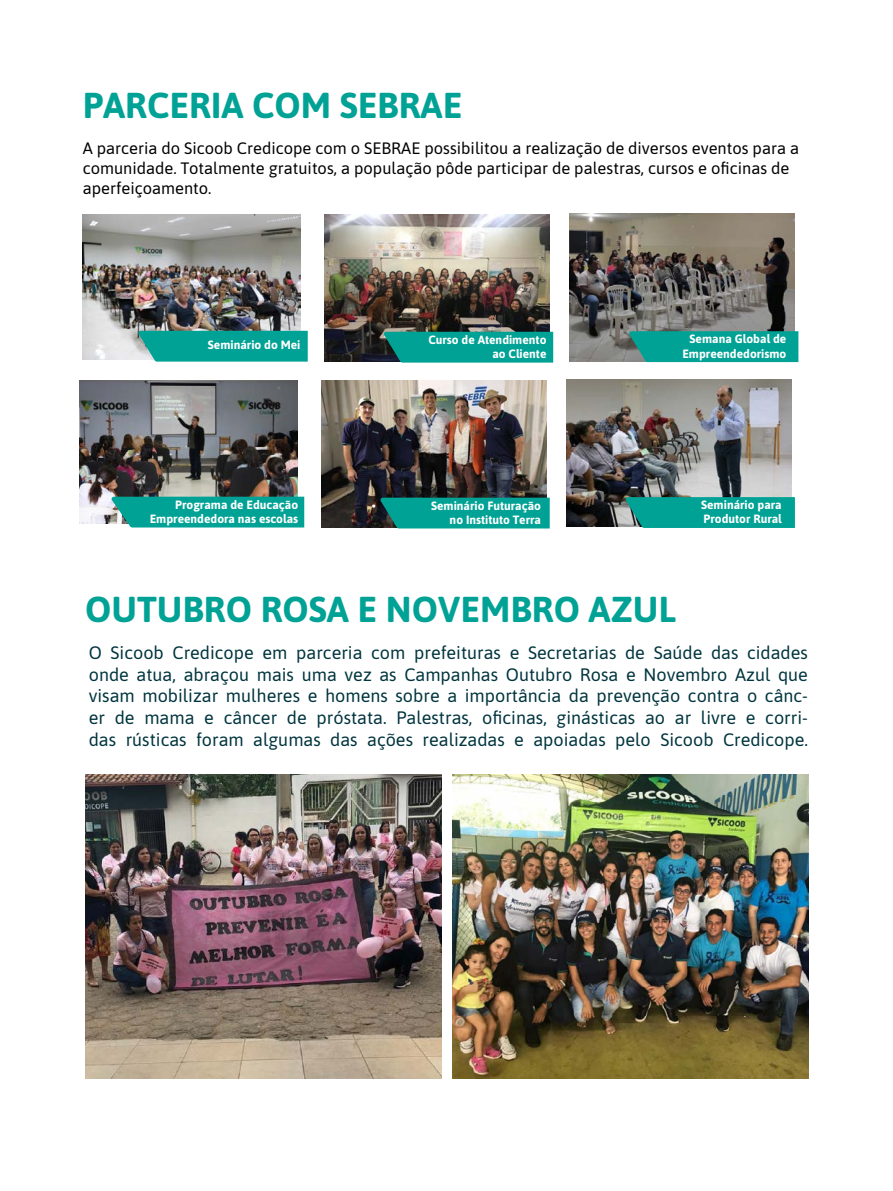
<style>
.page{position:relative;width:893px;height:1191px;background:#fff}
.page>*{position:absolute;margin:0;border:0;box-sizing:border-box;transform-origin:0 0}
.t1{font:700 36px "Asap";color:#00a295}
.t2{font:18px/21.6px "Asap";color:#00353e;text-align:justify}
.t3{font:16.5px/19.8px "Asap";color:#000}
.t4{font:700 12px/14.4px "Asap";color:#fff;text-align:right}
</style>
<div class="page">
<img style="left:85px;top:774px;width:356px;height:304px">
<img style="left:452px;top:774px;width:356px;height:304px">
<img style="left:83px;top:214px;width:218px;height:146px">
<img style="left:79px;top:380px;width:218px;height:143px">
<img style="left:325px;top:215px;width:225px;height:146px">
<img style="left:321px;top:380px;width:225px;height:147px">
<div style="left:383px;top:332px;width:170px;height:30px;background:#00a295"></div>
<svg style="left:380px;top:497px;width:170px;height:31px;background:#02998d"></svg>
<div style="left:138px;top:331px;width:170px;height:30px;background:#00a295"></div>
<svg style="left:111px;top:496px;width:193px;height:31px;background:#0ca296"></svg>
<img style="left:570px;top:214px;width:225px;height:147px">
<img style="left:566px;top:379px;width:225px;height:148px">
<svg style="left:629px;top:331px;width:169px;height:31px;background:#069f93"></svg>
<svg style="left:625px;top:497px;width:170px;height:31px;background:#08a195"></svg>
<h1 class="t1" style="left:83px;top:79px;width:381px">PARCERIA COM SEBRAE</h1>
<p class="t3" style="left:83px;top:138px;width:718px">A parceria do Sicoob Credicope com o SEBRAE possibilitou a realização de diversos eventos para a comunidade. Totalmente gratuitos, a população pôde participar de palestras, cursos e oficinas de aperfeiçoamento.</p>
<p class="t4" style="left:208px;top:337px;width:94px">Seminário do Mei</p>
<p class="t4" style="left:682px;top:331px;width:106px;text-align:center">Semana Global de<br>Empreendedorismo</p>
<p class="t4" style="left:428px;top:332px;width:120px;line-height:13.5px">Curso de Atendimento ao Cliente</p>
<p class="t4" style="left:150px;top:497px;width:150px">Programa de Educação<br>Empreendedora nas escolas</p>
<p class="t4" style="left:372px;top:498px;width:6px">•</p>
<p class="t4" style="left:431px;top:498px;width:111px">Seminário Futuração no Instituto Terra</p>
<p class="t4" style="left:701px;top:497px;width:82px;text-align:left">Seminário para<br>Produtor Rural</p>
<h1 class="t1" style="left:85px;top:583px;width:592px">OUTUBRO ROSA E NOVEMBRO AZUL</h1>
<p class="t2" style="left:89px;top:641px;width:721px">O Sicoob Credicope em parceria com prefeituras e Secretarias de Saúde das cidades onde atua, abraçou mais uma vez as Campanhas Outubro Rosa e Novembro Azul que visam mobilizar mulheres e homens sobre a importância da prevenção contra o cânc&shy;er de mama e câncer de próstata. Palestras, oficinas, ginásticas ao ar livre e corri&shy;das rústicas foram algumas das ações realizadas e apoiadas pelo Sicoob Credicope.</p>
</div>
